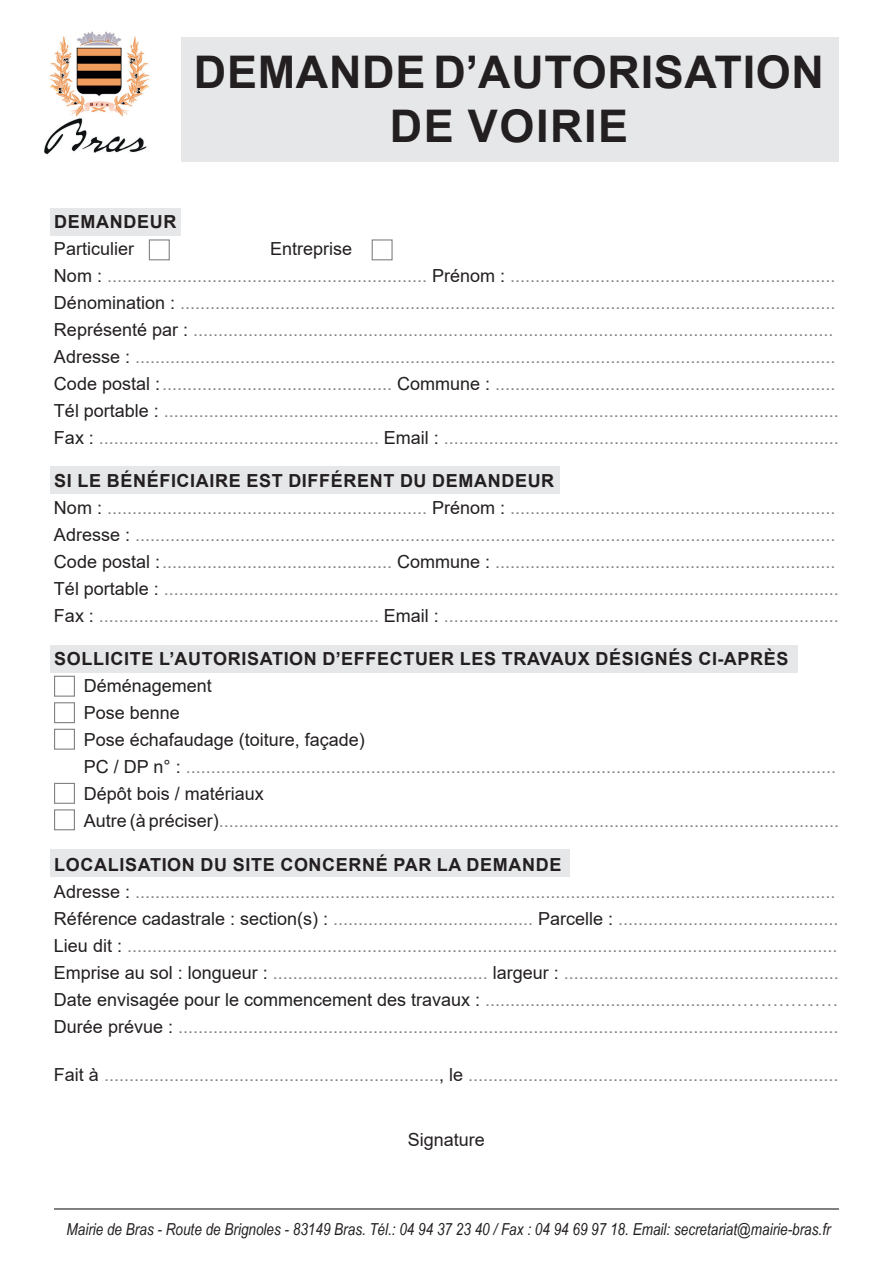
<style>
.page{position:relative;width:893px;height:1263px;background:#fff}
.page>*{position:absolute;margin:0;border:0;box-sizing:border-box;transform-origin:0 0}
.t1{font:700 45px/54px "Arial";letter-spacing:.015em;color:#231f20;text-align:center}
.t2{font:18px/27px "Arial";color:#808285}
.t3{font:700 18px "Arial";letter-spacing:.035em;color:#231f20}
.t4{font:18px "Arial";color:#231f20}
.t5{font:italic 16.5px "Arial Narrow";color:#231f20}
.s1{color:#231f20}
.s2{font-weight:700;color:#231f20}
</style>
<div class="page">
<div style="left:181px;top:37px;width:658px;height:125px;background:#e6e7e9"></div>
<img style="left:44px;top:31px;width:106px;height:124px">
<hr style="left:54px;top:1208px;width:785px;height:1px;background:#231f20">
<div style="left:50px;top:208px;width:131px;height:27px;background:#e6e7e9"></div>
<div style="left:50px;top:466px;width:509px;height:27px;background:#e6e7e9"></div>
<div style="left:50px;top:645px;width:747px;height:27px;background:#e6e7e9"></div>
<div style="left:50px;top:850px;width:520px;height:27px;background:#e6e7e9"></div>
<div style="left:149px;top:239px;width:21px;height:21px;border:1px solid #808285"></div>
<div style="left:372px;top:239px;width:21px;height:21px;border:1px solid #808285"></div>
<div style="left:54px;top:676px;width:21px;height:21px;border:1px solid #808285"></div>
<div style="left:54px;top:702px;width:21px;height:21px;border:1px solid #808285"></div>
<div style="left:54px;top:729px;width:21px;height:21px;border:1px solid #808285"></div>
<div style="left:54px;top:783px;width:21px;height:21px;border:1px solid #808285"></div>
<div style="left:54px;top:809px;width:21px;height:21px;border:1px solid #808285"></div>
<h1 class="t1" style="left:194px;top:46px;width:632px">DEMANDE D’AUTORISATION<br>DE VOIRIE</h1>
<p class="t3" style="left:54px;top:209px;width:124px">DEMANDEUR</p>
<p class="t4" style="left:54px;top:236px;width:82px">Particulier</p>
<p class="t2" style="left:54px;top:235px;width:786px;text-indent:216px"><span class="s1">Entreprise<br>Nom :</span> ................................................................ <span class="s1">Prénom :</span> .................................................................<br><span class="s1">Dénomination :</span> ...................................................................................................................................<br><span class="s1">Représenté par :</span> ................................................................................................................................<br><span class="s1">Adresse :</span> ............................................................................................................................................<br><span class="s1">Code postal :</span>.............................................. <span class="s1">Commune :</span> ....................................................................<br><span class="s1">Tél portable :</span> .......................................................................................................................................<br><span class="s1">Fax :</span> ........................................................ <span class="s1">Email :</span> ...............................................................................</p>
<p class="t2" style="left:54px;top:467px;width:786px"><span class="s2">SI LE BÉNÉFICIAIRE EST DIFFÉRENT DU DEMANDEUR<br></span><span class="s1">Nom :</span> ................................................................ <span class="s1">Prénom :</span> .................................................................<br><span class="s1">Adresse :</span> ............................................................................................................................................<br><span class="s1">Code postal :</span>.............................................. <span class="s1">Commune :</span> ....................................................................<br><span class="s1">Tél portable :</span> .......................................................................................................................................<br><span class="s1">Fax :</span> ........................................................ <span class="s1">Email :</span> ...............................................................................</p>
<p class="t3" style="left:54px;top:646px;width:736px">SOLLICITE L’AUTORISATION D’EFFECTUER LES TRAVAUX DÉSIGNÉS CI-APRÈS</p>
<p class="t2" style="left:84px;top:672px;width:757px"><span class="s1">Déménagement<br>Pose benne<br>Pose échafaudage (toiture, façade)<br>PC / DP n° :</span> ..................................................................................................................................<br><span class="s1">Dépôt bois / matériaux<br>Autre (à préciser)</span>............................................................................................................................</p>
<p class="t2" style="left:54px;top:850px;width:786px"><span class="s2">LOCALISATION DU SITE CONCERNÉ PAR LA DEMANDE<br></span><span class="s1">Adresse :</span> ............................................................................................................................................<br><span class="s1">Référence cadastrale : section(s) :</span> ........................................ <span class="s1">Parcelle :</span> ............................................<br><span class="s1">Lieu dit :</span> ..............................................................................................................................................<br><span class="s1">Emprise au sol : longueur :</span> ........................................... <span class="s1">largeur :</span> .......................................................<br><span class="s1">Date envisagée pour le commencement des travaux :</span> .................................................……………… <span class="s1">Durée prévue :</span> ....................................................................................................................................</p>
<p class="t2" style="left:54px;top:1061px;width:786px"><span class="s1">Fait à</span> ...................................................................<span class="s1">, le</span> ..........................................................................</p>
<p class="t4" style="left:408px;top:1127px;width:79px">Signature</p>
<p class="t5" style="left:67px;top:1217px;width:766px">Mairie de Bras - Route de Brignoles - 83149 Bras. Tél.: 04 94 37 23 40 / Fax : 04 94 69 97 18. Email: secretariat@mairie-bras.fr</p>
</div>
